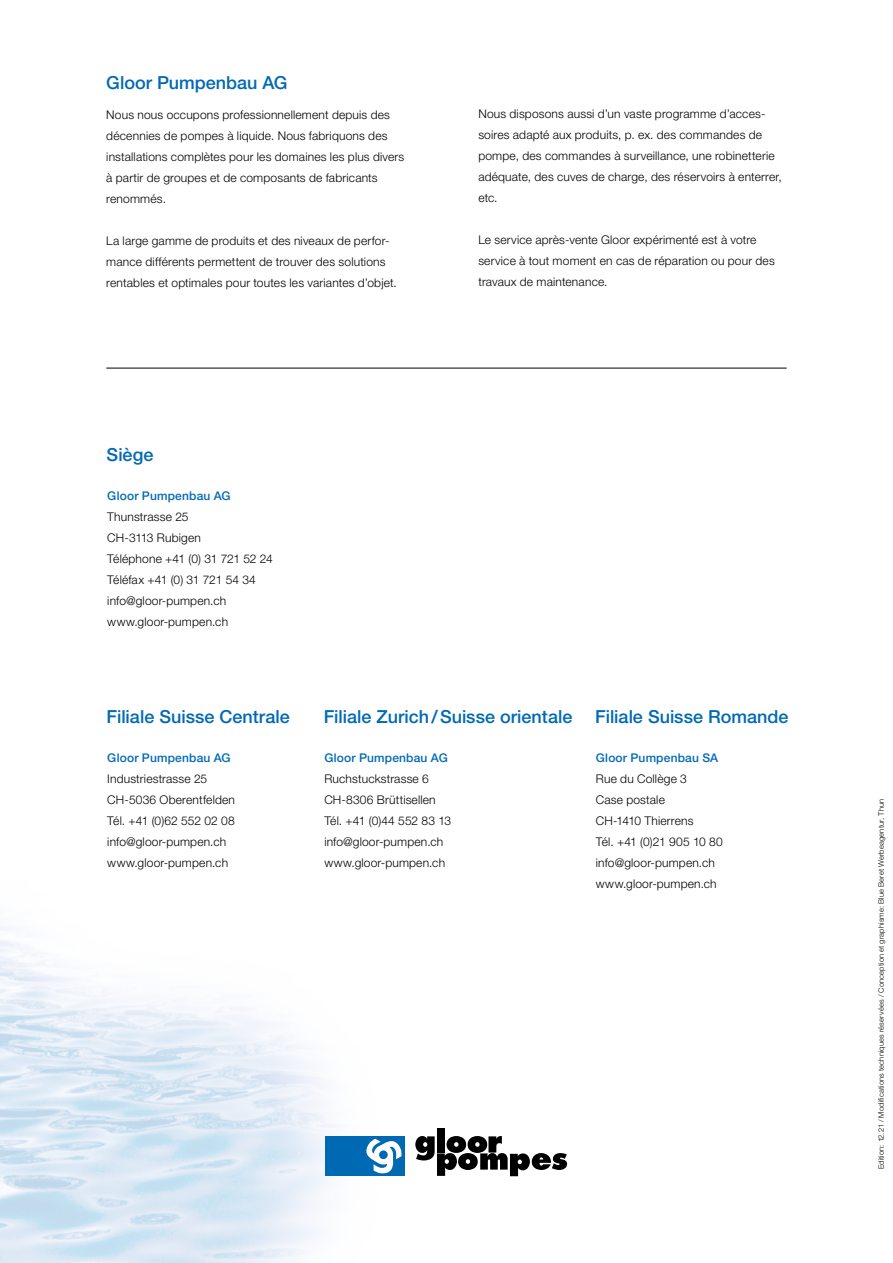
<style>
.page{position:relative;width:893px;height:1263px;background:#fff}
.page>*{position:absolute;margin:0;border:0;box-sizing:border-box;transform-origin:0 0}
.t1{font:500 18px "Helvetica Neue";color:#0069b4}
.t2{font:300 12px/21px "Helvetica Neue";letter-spacing:.015em;color:#000}
.t3{font:500 12px "Helvetica Neue";letter-spacing:.015em;color:#0069b4}
.t4{font:300 7.5px "Helvetica Neue";letter-spacing:.025em;color:#000}
</style>
<div class="page">
<img style="left:0;top:926px;width:405px;height:337px">
<hr style="left:106px;top:368px;width:681px;height:1px;background:#000">
<div style="left:325px;top:1136px;width:79px;height:40px;background:#0069b4"></div>
<svg style="left:366px;top:1138px;width:36px;height:36px"></svg>
<div style="left:437px;top:1128px;width:8px;height:24px;background:#000"></div>
<svg style="left:415px;top:1136px;width:152px;height:40px"></svg>
<h1 class="t1" style="left:106px;top:72px;width:183px">Gloor Pumpenbau AG</h1>
<p class="t2" style="left:106px;top:104px;width:300px">Nous nous occupons professionnellement depuis des décennies de pompes à liquide. Nous fabriquons des installations complètes pour les domaines les plus divers à partir de groupes et de composants de fabricants renommés.</p>
<p class="t2" style="left:106px;top:230px;width:292px">La large gamme de produits et des niveaux de perfor&shy;mance différents permettent de trouver des solutions rentables et optimales pour toutes les variantes d’objet.</p>
<h1 class="t1" style="left:107px;top:443px;width:48px">Siège</h1>
<p class="t3" style="left:107px;top:488px;width:125px">Gloor Pumpenbau AG</p>
<p class="t2" style="left:107px;top:506px;width:167px">Thunstrasse 25<br>CH-3113 Rubigen<br>Téléphone +41 (0) 31 721 52 24<br>Téléfax +41 (0) 31 721 54 34 info@gloor-pumpen.ch www.gloor-pumpen.ch</p>
<p class="t2" style="left:478px;top:103px;width:305px">Nous disposons aussi d’un vaste programme d’acces&shy;soires adapté aux produits, p. ex. des commandes de pompe, des commandes à surveillance, une robinetterie adéquate, des cuves de charge, des réservoirs à enterrer, etc.</p>
<p class="t2" style="left:478px;top:229px;width:298px">Le service après-vente Gloor expérimenté est à votre service à tout moment en cas de réparation ou pour des travaux de maintenance.</p>
<h1 class="t1" style="left:107px;top:706px;width:185px">Filiale Suisse Centrale</h1>
<p class="t3" style="left:107px;top:750px;width:125px">Gloor Pumpenbau AG</p>
<p class="t2" style="left:107px;top:768px;width:129px">Industriestrasse 25<br>CH-5036 Oberentfelden<br>Tél. +41 (0)62 552 02 08 info@gloor-pumpen.ch www.gloor-pumpen.ch</p>
<h1 class="t1" style="left:324px;top:706px;width:250px">Filiale Zurich/Suisse orientale</h1>
<h1 class="t1" style="left:595px;top:706px;width:195px">Filiale Suisse Romande</h1>
<p class="t3" style="left:596px;top:750px;width:124px">Gloor Pumpenbau SA</p>
<p class="t2" style="left:596px;top:768px;width:128px">Rue du Collège 3<br>Case postale<br>CH-1410 Thierrens<br>Tél. +41 (0)21 905 10 80 info@gloor-pumpen.ch www.gloor-pumpen.ch</p>
<p class="t3" style="left:324px;top:750px;width:125px">Gloor Pumpenbau AG</p>
<p class="t2" style="left:324px;top:768px;width:128px">Ruchstuckstrasse 6<br>CH-8306 Brüttisellen<br>Tél. +41 (0)44 552 83 13 info@gloor-pumpen.ch www.gloor-pumpen.ch</p>
<p class="t4" style="left:877px;top:1169px;width:372px;rotate:-90deg">Edition: 12.21 / Modifications techniques réservées / Conception et graphisme: Blue Beret Werbeagentur, Thun</p>
</div>
